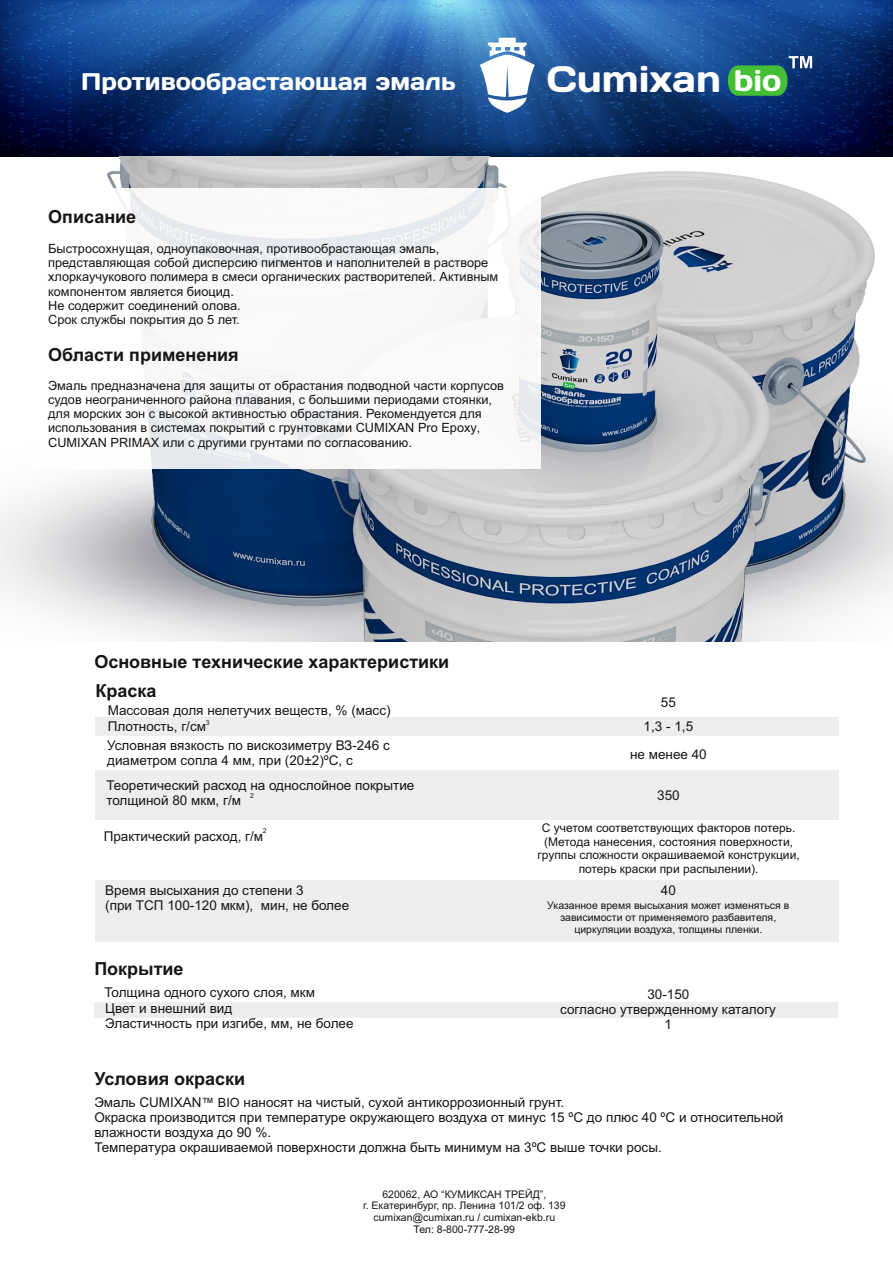
<style>
.page{position:relative;width:893px;height:1263px;background:#fff}
.page>*{position:absolute;margin:0;border:0;box-sizing:border-box;transform-origin:0 0}
.t1{font:36.75px "Days";color:#fff}
.t2{font:24px "Days";color:#fff}
.t3{font:700 18px/29.1px "Arial";color:#151616}
.t4{font:13.5px/15.1px "Arial";color:#151616}
.t5{font:12.75px/14.2px "Arial";color:#151616}
.t6{font:12px/13.4px "Arial";color:#151616;text-align:center}
.t7{font:10.5px/11.7px "Arial";color:#151616;text-align:center}
.t8{font:6.75px "Arial";color:#151616}
.s1{font-size:29.7px}
.s2{font-size:12.75px}
</style>
<div class="page">
<img style="left:0;top:0;width:893px;height:641px">
<div style="left:29px;top:188px;width:511px;height:281px;background:#fff"></div>
<svg style="left:480px;top:38px;width:55px;height:75px"></svg>
<svg style="left:728px;top:56px;width:84px;height:40px;background:#33845d"></svg>
<div style="left:94px;top:1002px;width:744px;height:16px;background:#eceded"></div>
<div style="left:95px;top:880px;width:744px;height:62px;background:#eceded"></div>
<div style="left:95px;top:771px;width:744px;height:49px;background:#eceded"></div>
<div style="left:95px;top:717px;width:744px;height:18px;background:#eceded"></div>
<h2 class="t2" style="left:81px;top:73px;width:376px">Противообрастающая эмаль</h2>
<h1 class="t1" style="left:547px;top:66px;width:236px">Cumixan <span class="s1">bio</span></h1>
<h3 class="t3" style="left:48px;top:203px;width:90px">Описание</h3>
<p class="t5" style="left:48px;top:243px;width:452px">Быстросохнущая, одноупаковочная, противообрастающая эмаль, представляющая собой дисперсию пигментов и наполнителей в растворе хлоркаучукового полимера в смеси органических растворителей. Активным компонентом является биоцид.<br>Не содержит соединений олова.<br>Срок службы покрытия до 5 лет.</p>
<h3 class="t3" style="left:48px;top:341px;width:192px">Области применения</h3>
<p class="t5" style="left:48px;top:379px;width:457px">Эмаль предназначена для защиты от обрастания подводной части корпусов судов неограниченного района плавания, с большими периодами стоянки, для морских зон с высокой активностью обрастания. Рекомендуется для использования в системах покрытий с грунтовками CUMIXAN Pro Epoxy, CUMIXAN PRIMAX или с другими грунтами по согласованию.</p>
<h3 class="t3" style="left:94px;top:649px;width:356px">Основные технические характеристики<br>Краска</h3>
<p class="t4" style="left:108px;top:703px;width:284px;line-height:16.4px">Массовая доля нелетучих веществ, % (масс)<br>Плотность, г/см</p>
<p class="t8" style="left:206px;top:720px;width:5px">3</p>
<p class="t4" style="left:107px;top:739px;width:284px">Условная вязкость по вискозиметру ВЗ-246 с диаметром сопла 4 мм, при (20±2)ºС, с</p>
<p class="t4" style="left:106px;top:779px;width:310px">Теоретический расход на однослойное покрытие толщиной 80 мкм, г/м</p>
<p class="t8" style="left:250px;top:793px;width:5px">2</p>
<p class="t8" style="left:263px;top:828px;width:5px">2</p>
<p class="t4" style="left:104px;top:830px;width:161px">Практический расход, г/м</p>
<p class="t4" style="left:661px;top:696px;width:17px">55</p>
<p class="t4" style="left:630px;top:713px;width:78px;line-height:28.7px;text-align:center">1,3 - 1,5<br>не менее 40</p>
<p class="t4" style="left:657px;top:789px;width:24px">350</p>
<p class="t6" style="left:537px;top:822px;width:264px">С учетом соответствующих факторов потерь. (Метода нанесения, состояния поверхности, группы сложности окрашиваемой конструкции, потерь краски при распылении).</p>
<p class="t4" style="left:105px;top:884px;width:245px">Время высыхания до степени 3<br>(при ТСП 100-120 мкм), мин, не более</p>
<p class="t4" style="left:661px;top:883px;width:17px">40</p>
<p class="t7" style="left:547px;top:901px;width:243px">Указанное время высыхания может изменяться в зависимости от применяемого разбавителя, циркуляции воздуха, толщины пленки.</p>
<h3 class="t3" style="left:94px;top:956px;width:91px">Покрытие</h3>
<p class="t4" style="left:104px;top:985px;width:212px">Толщина одного сухого слоя, мкм</p>
<p class="t4" style="left:647px;top:988px;width:44px">30-150</p>
<p class="t4" style="left:105px;top:1002px;width:250px">Цвет и внешний вид<br>Эластичность при изгибе, мм, не более</p>
<p class="t4" style="left:560px;top:1003px;width:217px;text-align:center">согласно утвержденному каталогу<br>1</p>
<h3 class="t3" style="left:94px;top:1065px;width:153px">Условия окраски</h3>
<p class="t4" style="left:94px;top:1095px;width:691px">Эмаль CUMIXAN<span class="s2">™ BIO</span> наносят на чистый, сухой антикоррозионный грунт.<br>Окраска производится при температуре окружающего воздуха от минус 15 ºС до плюс 40 ºС и относительной влажности воздуха до 90 %.<br>Температура окрашиваемой поверхности должна быть минимум на 3ºС выше точки росы.</p>
<p class="t7" style="left:363px;top:1189px;width:204px">620062, АО “КУМИКСАН ТРЕЙД”,<br>г. Екатеринбург, пр. Ленина 101/2 оф. 139 cumixan@cumixan.ru / cumixan-ekb.ru Тел: 8-800-777-28-99</p>
</div>
